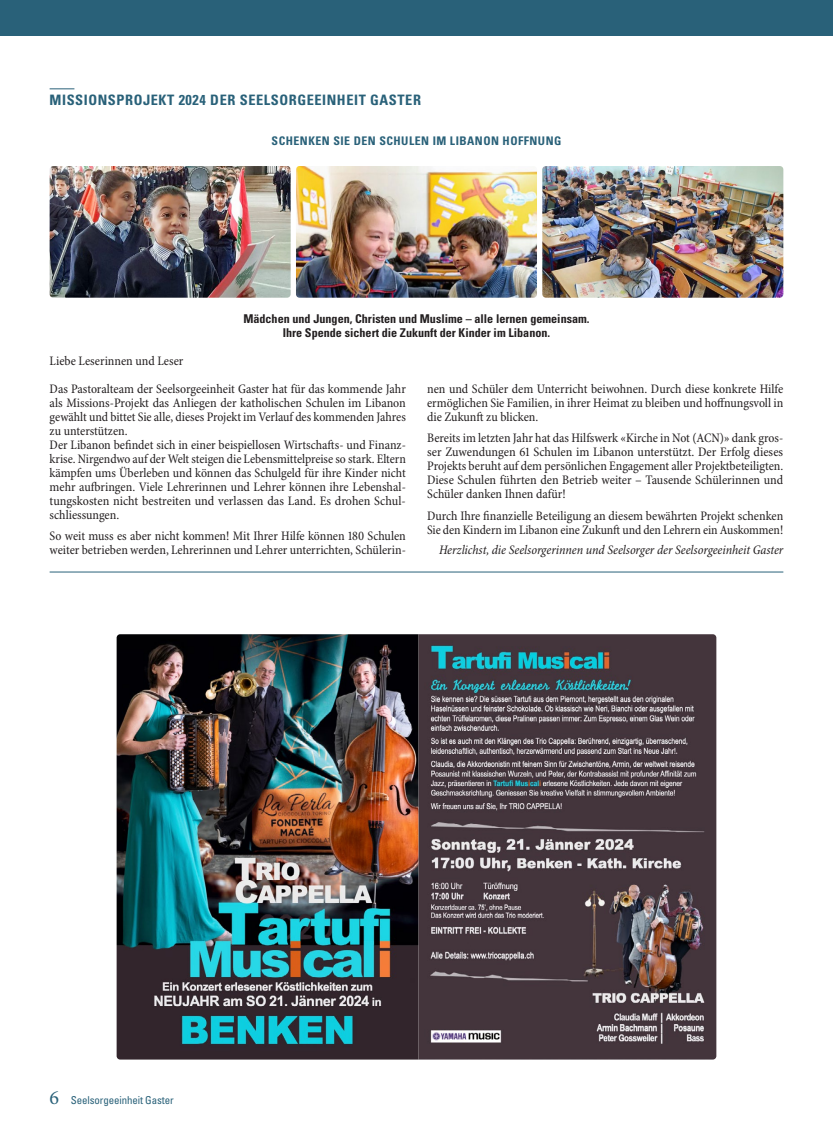
<style>
.page{position:relative;width:833px;height:1134px;background:#fff}
.page>*{position:absolute;margin:0;border:0;box-sizing:border-box;transform-origin:0 0}
.t1{font:700 condensed 14.38px "Univers LT Std";letter-spacing:.04em;color:#296179}
.t2{font:condensed 13.12px/14px "Minion Pro";color:#231f20}
.t3{font:italic condensed 13.12px "Minion Pro";letter-spacing:-.005em;color:#231f20}
.t4{font:700 condensed 12.12px/14px "Univers LT Std";color:#231f20;text-align:center}
.t5{font:700 condensed 11.88px "Univers LT Std";letter-spacing:.04em;color:#296179}
.t6{font:condensed 10.88px "Univers LT Std";letter-spacing:-.01em;color:#296179}
.s1{font-family:"Minion Pro";font-stretch:normal;font-size:20px}
</style>
<div class="page">
<div style="left:0;top:0;width:833px;height:35px;background:#296179"></div>
<img style="left:117px;top:634px;width:599px;height:425px">
<svg style="left:50px;top:89px;width:24px;height:1px"></svg>
<img style="left:296px;top:166px;width:241px;height:132px">
<img style="left:542px;top:166px;width:241px;height:132px">
<img style="left:50px;top:166px;width:241px;height:132px">
<hr style="left:50px;top:572px;width:733px;height:1px;background:#296179">
<p class="t1" style="left:50px;top:91px;width:373px">MISSIONSPROJEKT 2024 DER SEELSORGEEINHEIT GASTER</p>
<p class="t5" style="left:272px;top:134px;width:291px">SCHENKEN SIE DEN SCHULEN IM LIBANON HOFFNUNG</p>
<p class="t4" style="left:243px;top:311px;width:348px">Mädchen und Jungen, Christen und Muslime – alle lernen gemeinsam.<br>Ihre Spende sichert die Zukunft der Kinder im Libanon.</p>
<p class="t2" style="left:50px;top:347px;width:358px;line-height:28px">Liebe Leserinnen und Leser<br>Das Pastoralteam der Seelsorgeeinheit Gaster hat für das kommende Jahr</p>
<p class="t2" style="left:50px;top:396px;width:358px">als Missions-Projekt das Anliegen der katholischen Schulen im Libanon gewählt und bittet Sie alle, dieses Projekt im Verlauf des kommenden Jahres zu unterstützen.<br>Der Libanon befindet sich in einer beispiellosen Wirtschafts- und Finanz&shy;krise. Nirgendwo auf der Welt steigen die Lebensmittelpreise so stark. Eltern kämpfen ums Überleben und können das Schulgeld für ihre Kinder nicht mehr aufbringen. Viele Lehrerinnen und Lehrer können ihre Lebenshal&shy;tungskosten nicht bestreiten und verlassen das Land. Es drohen Schul&shy;schliessungen.</p>
<p class="t2" style="left:50px;top:529px;width:358px">So weit muss es aber nicht kommen! Mit Ihrer Hilfe können 180 Schulen weiter betrieben werden, Lehrerinnen und Lehrer unterrichten, Schülerin-</p>
<p class="t2" style="left:427px;top:382px;width:358px;text-align:justify">nen und Schüler dem Unterricht beiwohnen. Durch diese konkrete Hilfe ermöglichen Sie Familien, in ihrer Heimat zu bleiben und hoffnungsvoll in die Zukunft zu blicken.</p>
<p class="t2" style="left:427px;top:431px;width:358px;text-align:justify">Bereits im letzten Jahr hat das Hilfswerk «Kirche in Not (ACN)» dank gros&shy;ser Zuwendungen 61 Schulen im Libanon unterstützt. Der Erfolg dieses Projekts beruht auf dem persönlichen Engagement aller Projektbeteiligten.<br>Diese Schulen führten den Betrieb weiter – Tausende Schülerinnen und Schüler danken Ihnen dafür!</p>
<p class="t2" style="left:427px;top:509px;width:358px">Durch Ihre finanzielle Beteiligung an diesem bewährten Projekt schenken<br>Sie den Kindern im Libanon eine Zukunft und den Lehrern ein Auskommen!</p>
<p class="t3" style="left:439px;top:542px;width:346px">Herzlichst, die Seelsorgerinnen und Seelsorger der Seelsorgeeinheit Gaster</p>
<p class="t6" style="left:50px;top:1094px;width:126px"><span class="s1">6</span> Seelsorgeeinheit Gaster</p>
</div>
